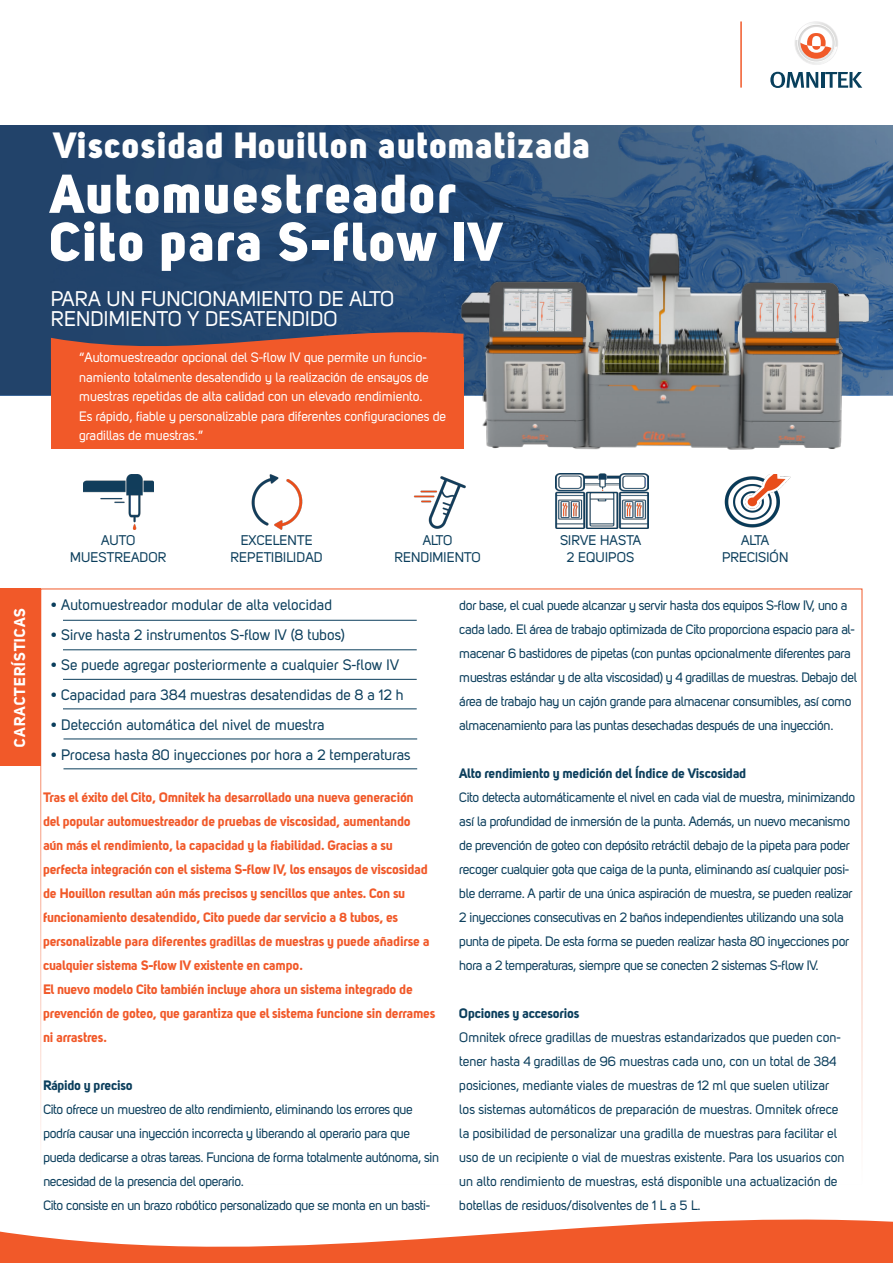
<style>
.page{position:relative;width:893px;height:1263px;background:#fff}
.page>*{position:absolute;margin:0;border:0;box-sizing:border-box;transform-origin:0 0}
.Kop{font:54px "Uni Sans Heavy";letter-spacing:.03em;color:#fff}
.Kop-2{font:36px "Uni Sans Heavy";letter-spacing:.03em;color:#fff}
.Onderkop{font:21px/19.8px "Uni Sans Regular";color:#fff}
.t1{font:15.45px "Uni Sans Bold";letter-spacing:.05em;color:#fff}
.t2{font:15px "Uni Sans Regular";color:#0b3e5c}
.t3{font:13.8px "Uni Sans Regular";color:#0b3e5c}
.t4{font:13.5px/24px "Uni Sans Regular";letter-spacing:-.03em;color:#0b3e5c}
.aanhef{font:13.5px/24px "Uni Sans Bold";letter-spacing:-.01em;color:#f15929}
.t5{font:13.5px/24px "Uni Sans Regular";letter-spacing:-.01em;color:#0b3e5c}
.Citaat{font:13.5px/19.5px "Uni Sans Regular";letter-spacing:-.01em;color:#fff}
.Tussenkop{font:13.5px "Uni Sans Bold";letter-spacing:-.01em;color:#0b3e5c}
</style>
<div class="page">
<svg style="left:0;top:126px;width:893px;height:269px;background:#2a4c74"></svg>
<div style="left:0;top:589px;width:40px;height:177px;background:#f15929"></div>
<svg style="left:770px;top:72px;width:48px;height:16px"></svg>
<hr style="left:821px;top:72px;width:3px;height:16px;background:#083f5c">
<svg style="left:825px;top:72px;width:37px;height:16px"></svg>
<svg style="left:795px;top:21px;width:43px;height:44px"></svg>
<svg style="left:51px;top:324px;width:394px;height:33px;background:#8f4f4a"></svg>
<div style="left:51px;top:357px;width:412px;height:92px;background:#f15929"></div>
<hr style="left:740px;top:21px;width:2px;height:67px;background:#f15929">
<img style="left:445px;top:196px;width:439px;height:254px">
<img style="left:413px;top:476px;width:53px;height:53px">
<img style="left:555px;top:473px;width:94px;height:55px">
<svg style="left:0;top:1219px;width:893px;height:44px;fill:#f15929"></svg>
<img style="left:251px;top:474px;width:52px;height:55px">
<img style="left:724px;top:474px;width:66px;height:54px">
<hr style="left:63px;top:679px;width:354px;height:1px;background:#0b3e5c">
<hr style="left:63px;top:649px;width:354px;height:1px;background:#0b3e5c">
<hr style="left:63px;top:709px;width:354px;height:1px;background:#0b3e5c">
<hr style="left:63px;top:620px;width:354px;height:1px;background:#0b3e5c">
<img style="left:83px;top:474px;width:71px;height:55px">
<hr style="left:63px;top:739px;width:354px;height:1px;background:#0b3e5c">
<hr style="left:63px;top:768px;width:354px;height:1px;background:#0b3e5c">
<p class="Kop-2" style="left:55px;top:124px;width:538px">Viscosidad Houillon automatizada</p>
<p class="Kop" style="left:51px;top:161px;width:408px">Automuestreador</p>
<p class="Kop" style="left:51px;top:209px;width:454px">Cito para S-flow IV</p>
<p class="Onderkop" style="left:51px;top:288px;width:345px">PARA UN FUNCIONAMIENTO DE ALTO<br>RENDIMIENTO Y DESATENDIDO</p>
<p class="Citaat" style="left:79px;top:348px;width:351px">“Automuestreador opcional del S-flow IV que permite un funcio&shy;namiento totalmente desatendido y la realización de ensayos de muestras repetidas de alta calidad con un elevado rendimiento.</p>
<p class="Citaat" style="left:79px;top:406px;width:369px">Es rápido, fiable y personalizable para diferentes configuraciones de gradillas de muestras.”</p>
<p class="t1" style="left:10px;top:746px;width:140px;rotate:-90deg">CARACTERÍSTICAS</p>
<p class="t3" style="left:101px;top:532px;width:36px">AUTO</p>
<p class="t3" style="left:70px;top:549px;width:98px">MUESTREADOR</p>
<p class="t3" style="left:241px;top:532px;width:73px">EXCELENTE</p>
<p class="t3" style="left:231px;top:549px;width:94px">REPETIBILIDAD</p>
<p class="t3" style="left:423px;top:532px;width:31px">ALTO</p>
<p class="t3" style="left:394px;top:549px;width:88px">RENDIMIENTO</p>
<p class="t3" style="left:560px;top:532px;width:83px">SIRVE HASTA</p>
<p class="t3" style="left:567px;top:549px;width:69px">2 EQUIPOS</p>
<p class="t3" style="left:741px;top:532px;width:30px">ALTA</p>
<p class="t3" style="left:722px;top:549px;width:68px">PRECISIÓN</p>
<p class="t2" style="left:51px;top:596px;width:283px">• Automuestreador modular de alta velocidad</p>
<p class="t2" style="left:51px;top:626px;width:296px">• Sirve hasta 2 instrumentos S-flow IV (8 tubos)</p>
<p class="t2" style="left:51px;top:656px;width:350px">• Se puede agregar posteriormente a cualquier S-flow IV</p>
<p class="t2" style="left:51px;top:686px;width:354px">• Capacidad para 384 muestras desatendidas de 8 a 12 h</p>
<p class="t2" style="left:51px;top:716px;width:275px">• Detección automática del nivel de muestra</p>
<p class="t2" style="left:51px;top:746px;width:361px">• Procesa hasta 80 inyecciones por hora a 2 temperaturas</p>
<p class="aanhef" style="left:43px;top:785px;width:388px">Tras el éxito del Cito, Omnitek ha desarrollado una nueva generación del popular automuestreador de pruebas de viscosidad, aumentando aún más el rendimiento, la capacidad y la fiabilidad. Gracias a su perfecta integración con el sistema S-flow IV, los ensayos de viscosidad de Houillon resultan aún más precisos y sencillos que antes. Con su funcionamiento desatendido, Cito puede dar servicio a 8 tubos, es personalizable para diferentes gradillas de muestras y puede añadirse a cualquier sistema S-flow IV existente en campo.</p>
<p class="aanhef" style="left:43px;top:977px;width:394px">El nuevo modelo Cito también incluye ahora un sistema integrado de prevención de goteo, que garantiza que el sistema funcione sin derrames ni arrastres.</p>
<p class="Tussenkop" style="left:43px;top:1077px;width:91px">Rápido y preciso</p>
<p class="t4" style="left:43px;top:1097px;width:398px">Cito ofrece un muestreo de alto rendimiento, eliminando los errores que podría causar una inyección incorrecta y liberando al operario para que pueda dedicarse a otras tareas. Funciona de forma totalmente autónoma, sin necesidad de la presencia del operario.</p>
<p class="t4" style="left:43px;top:1193px;width:389px">Cito consiste en un brazo robótico personalizado que se monta en un basti-</p>
<p class="t4" style="left:459px;top:593px;width:399px">dor base, el cual puede alcanzar y servir hasta dos equipos S-flow IV, uno a cada lado. El área de trabajo optimizada de Cito proporciona espacio para al&shy;macenar 6 bastidores de pipetas (con puntas opcionalmente diferentes para muestras estándar y de alta viscosidad) y 4 gradillas de muestras. Debajo del área de trabajo hay un cajón grande para almacenar consumibles, así como almacenamiento para las puntas desechadas después de una inyección.</p>
<p class="Tussenkop" style="left:459px;top:765px;width:289px">Alto rendimiento y medición del Índice de Viscosidad</p>
<p class="t4" style="left:459px;top:785px;width:398px">Cito detecta automáticamente el nivel en cada vial de muestra, minimizando así la profundidad de inmersión de la punta. Además, un nuevo mecanismo de prevención de goteo con depósito retráctil debajo de la pipeta para poder recoger cualquier gota que caiga de la punta, eliminando así cualquier posi&shy;ble derrame. A partir de una única aspiración de muestra, se pueden realizar 2 inyecciones consecutivas en 2 baños independientes utilizando una sola punta de pipeta. De esta forma se pueden realizar hasta 80 inyecciones por hora a 2 temperaturas, siempre que se conecten 2 sistemas S-flow IV.</p>
<p class="Tussenkop" style="left:459px;top:1005px;width:122px">Opciones y accesorios</p>
<p class="t5" style="left:459px;top:1025px;width:387px">Omnitek ofrece gradillas de muestras estandarizados que pueden con&shy;tener hasta 4 gradillas de 96 muestras cada uno, con un total de 384 posiciones, mediante viales de muestras de 12 ml que suelen utilizar los sistemas automáticos de preparación de muestras. Omnitek ofrece la posibilidad de personalizar una gradilla de muestras para facilitar el uso de un recipiente o vial de muestras existente. Para los usuarios con un alto rendimiento de muestras, está disponible una actualización de botellas de residuos/disolventes de 1 L a 5 L.</p>
</div>
